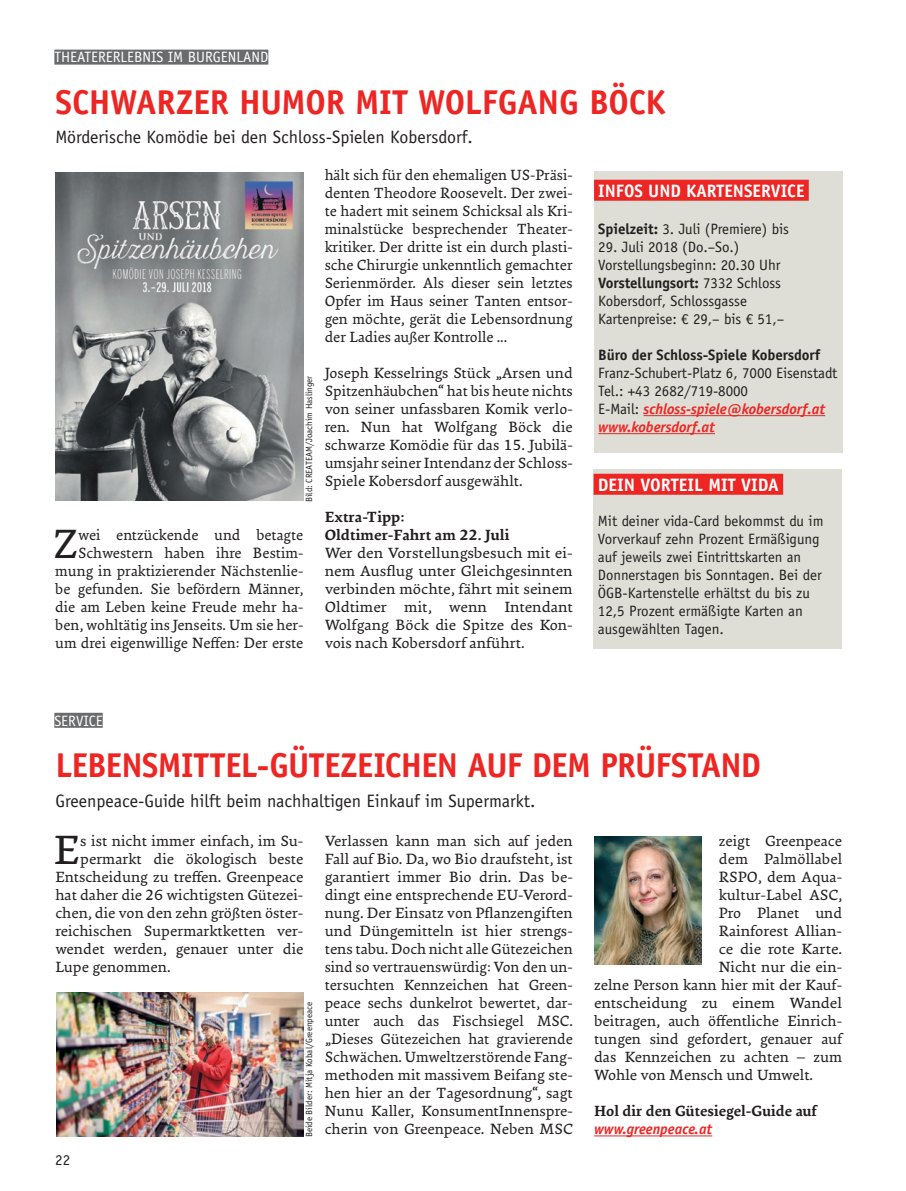
<style>
.page{position:relative;width:906px;height:1191px;background:#fff}
.page>*{position:absolute;margin:0;border:0;box-sizing:border-box;transform-origin:0 0}
.t1{font:41.4px "Ginkgo LT Pro";color:#231f20}
.t2{font:700 34.5px "Officina Sans Std";letter-spacing:-.01em;color:#ed2624}
.t3{font:18px "Officina Sans Std";color:#231f20}
.t4{font:700 18px "Officina Sans Std";color:#fff}
.t5{font:15px/18px "Ginkgo LT Pro";color:#231f20;text-align:justify}
.t6{font:15px/18px "Officina Sans Std";letter-spacing:-.005em;color:#231f20}
.t7{font:700 15px/18px "Ginkgo LT Pro";color:#231f20}
.t8{font:15px "Officina Sans Std";color:#fff}
.t9{font:700 15px "Officina Sans Std";letter-spacing:-.005em;color:#231f20}
.t10{font:italic 700 15px "Officina Sans Std";color:#ed2624}
.t11{font:9px "Officina Sans Std";color:#231f20}
.s1{font-weight:700}
.s2{font-weight:700;font-style:italic;color:#ed2624}
</style>
<div class="page">
<hr style="left:594px;top:1135px;width:118px;height:1px;background:#ed2624">
<div style="left:54px;top:50px;width:214px;height:15px;background:#6a6b6d"></div>
<div style="left:54px;top:713px;width:49px;height:15px;background:#6a6b6d"></div>
<div style="left:594px;top:171px;width:248px;height:282px;background:#deded6"></div>
<hr style="left:643px;top:415px;width:182px;height:1px;background:#ed2624">
<hr style="left:598px;top:433px;width:117px;height:1px;background:#ed2624">
<div style="left:594px;top:180px;width:214px;height:21px;background:#ed2624"></div>
<img style="left:55px;top:172px;width:248px;height:329px">
<div style="left:593px;top:469px;width:248px;height:180px;background:#deded6"></div>
<div style="left:593px;top:474px;width:190px;height:21px;background:#ed2624"></div>
<img style="left:56px;top:992px;width:247px;height:144px">
<img style="left:594px;top:836px;width:108px;height:128px">
<p class="t8" style="left:54px;top:48px;width:215px">THEATERERLEBNIS IM BURGENLAND</p>
<h2 class="t2" style="left:55px;top:81px;width:611px">SCHWARZER HUMOR MIT WOLFGANG BÖCK</h2>
<p class="t3" style="left:55px;top:127px;width:416px">Mörderische Komödie bei den Schloss-Spielen Kobersdorf.</p>
<p class="t11" style="left:304px;top:502px;width:128px;rotate:-90deg">Bild: CREATEAM/Joachim Haslinger</p>
<p class="t5" style="left:55px;top:526px;width:250px;text-align:right">wei entzückende und betagte Schwestern haben ihre Bestim&shy;mung in praktizierender Nächstenlie&shy;be gefunden. Sie befördern Männer, die am Leben keine Freude mehr ha&shy;ben, wohltätig ins Jenseits. Um sie her&shy;um drei eigenwillige Neffen: Der erste</p>
<h1 class="t1" style="left:53px;top:518px;width:27px">Z</h1>
<p class="t5" style="left:325px;top:166px;width:250px">hält sich für den ehemaligen US-Präsi&shy;denten Theodore Roosevelt. Der zwei&shy;te hadert mit seinem Schicksal als Kri&shy;minalstücke besprechender Theater&shy;kritiker. Der dritte ist ein durch plasti&shy;sche Chirurgie unkenntlich gemachter Serienmörder. Als dieser sein letztes Opfer im Haus seiner Tanten entsor&shy;gen möchte, gerät die Lebensordnung der Ladies außer Kontrolle ...</p>
<p class="t5" style="left:325px;top:364px;width:250px">Joseph Kesselrings Stück „Arsen und Spitzenhäubchen“ hat bis heute nichts von seiner unfassbaren Komik verlo&shy;ren. Nun hat Wolfgang Böck die schwarze Komödie für das 15. Jubilä&shy;umsjahr seiner Intendanz der Schloss-Spiele Kobersdorf ausgewählt.</p>
<p class="t7" style="left:325px;top:508px;width:186px">Extra-Tipp:<br>Oldtimer-Fahrt am 22. Juli</p>
<p class="t5" style="left:325px;top:544px;width:250px">Wer den Vorstellungsbesuch mit ei&shy;nem Ausflug unter Gleichgesinnten verbinden möchte, fährt mit seinem Oldtimer mit, wenn Intendant Wolfgang Böck die Spitze des Kon&shy;vois nach Kobersdorf anführt.</p>
<p class="t8" style="left:54px;top:711px;width:50px">SERVICE</p>
<p class="t4" style="left:598px;top:179px;width:208px">INFOS UND KARTENSERVICE</p>
<p class="t6" style="left:598px;top:220px;width:192px"><span class="s1">Spielzeit:</span> 3. Juli (Premiere) bis</p>
<p class="t6" style="left:598px;top:238px;width:187px">29. Juli 2018 (Do.–So.)<br>Vorstellungsbeginn: 20.30 Uhr<br><span class="s1">Vorstellungsort:</span> 7332 Schloss<br>Kobersdorf, Schlossgasse<br>Kartenpreise: € 29,– bis € 51,–</p>
<p class="t9" style="left:598px;top:346px;width:224px">Büro der Schloss-Spiele Kobersdorf</p>
<p class="t6" style="left:598px;top:364px;width:241px">Franz-Schubert-Platz 6, 7000 Eisenstadt<br>Tel. : +43 2682/719-8000<br>E-Mail: <span class="s2">schloss-spiele@kobersdorf.at www.kobersdorf.at</span></p>
<p class="t4" style="left:598px;top:473px;width:183px">DEIN VORTEIL MIT VIDA</p>
<p class="t6" style="left:598px;top:512px;width:227px">Mit deiner vida-Card bekommst du im Vorverkauf zehn Prozent Ermäßigung auf jeweils zwei Eintrittskarten an Donnerstagen bis Sonntagen. Bei der ÖGB-Kartenstelle erhältst du bis zu 12,5 Prozent ermäßigte Karten an ausgewählten Tagen.</p>
<h2 class="t2" style="left:55px;top:744px;width:707px">LEBENSMITTEL-GÜTEZEICHEN AUF DEM PRÜFSTAND</h2>
<p class="t3" style="left:55px;top:790px;width:478px">Greenpeace-Guide hilft beim nachhaltigen Einkauf im Supermarkt.</p>
<h1 class="t1" style="left:54px;top:824px;width:28px">E</h1>
<p class="t5" style="left:80px;top:832px;width:225px">s ist nicht immer einfach, im Su-</p>
<p class="t5" style="left:325px;top:832px;width:250px">Verlassen kann man sich auf jeden Fall auf Bio. Da, wo Bio draufsteht, ist garantiert immer Bio drin. Das be&shy;dingt eine entsprechende EU-Verord&shy;nung. Der Einsatz von Pflanzengiften und Düngemitteln ist hier strengs&shy;tens tabu. Doch nicht alle Gütezeichen sind so vertrauenswürdig: Von den un&shy;tersuchten Kennzeichen hat Green&shy;peace sechs dunkelrot bewertet, dar&shy;unter auch das Fischsiegel MSC. „Dieses Gütezeichen hat gravierende Schwächen. Umweltzerstörende Fang&shy;methoden mit massivem Beifang ste&shy;hen hier an der Tagesordnung“, sagt Nunu Kaller, KonsumentInnenspre&shy;cherin von Greenpeace. Neben MSC</p>
<p class="t5" style="left:719px;top:832px;width:125px">zeigt Greenpeace</p>
<p class="t5" style="left:80px;top:850px;width:225px">permarkt die ökologisch beste</p>
<p class="t5" style="left:55px;top:868px;width:249px">Entscheidung zu treffen. Greenpeace</p>
<p class="t5" style="left:55px;top:886px;width:249px">hat daher die 26 wichtigsten Gütezei-</p>
<p class="t5" style="left:55px;top:904px;width:249px">chen, die von den zehn größten öster-</p>
<p class="t5" style="left:55px;top:922px;width:249px">reichischen Supermarktketten ver-</p>
<p class="t5" style="left:55px;top:940px;width:250px">wendet werden, genauer unter die</p>
<p class="t5" style="left:55px;top:958px;width:117px">Lupe genommen.</p>
<p class="t5" style="left:719px;top:850px;width:125px">dem Palmöllabel</p>
<p class="t5" style="left:719px;top:868px;width:125px">RSPO, dem Aqua-</p>
<p class="t5" style="left:719px;top:886px;width:125px">kultur-Label ASC,</p>
<p class="t5" style="left:719px;top:904px;width:125px">Pro Planet und</p>
<p class="t5" style="left:719px;top:922px;width:125px">Rainforest Allian-</p>
<p class="t5" style="left:719px;top:940px;width:125px">ce die rote Karte.</p>
<p class="t5" style="left:719px;top:958px;width:125px">Nicht nur die ein-</p>
<p class="t5" style="left:594px;top:976px;width:249px">zelne Person kann hier mit der Kauf-</p>
<p class="t5" style="left:594px;top:994px;width:249px">entscheidung zu einem Wandel</p>
<p class="t5" style="left:594px;top:1012px;width:249px">beitragen, auch öffentliche Einrich-</p>
<p class="t5" style="left:594px;top:1030px;width:250px">tungen sind gefordert, genauer auf</p>
<p class="t5" style="left:594px;top:1048px;width:250px">das Kennzeichen zu achten – zum</p>
<p class="t5" style="left:594px;top:1066px;width:221px">Wohle von Mensch und Umwelt.</p>
<p class="t7" style="left:594px;top:1102px;width:224px">Hol dir den Gütesiegel-Guide auf</p>
<p class="t10" style="left:594px;top:1120px;width:120px">www.greenpeace.at</p>
<p class="t11" style="left:304px;top:1137px;width:137px;rotate:-90deg">Beide Bilder: Mitja Kobal/Greenpeace</p>
<p class="t6" style="left:55px;top:1150px;width:16px">22</p>
</div>
